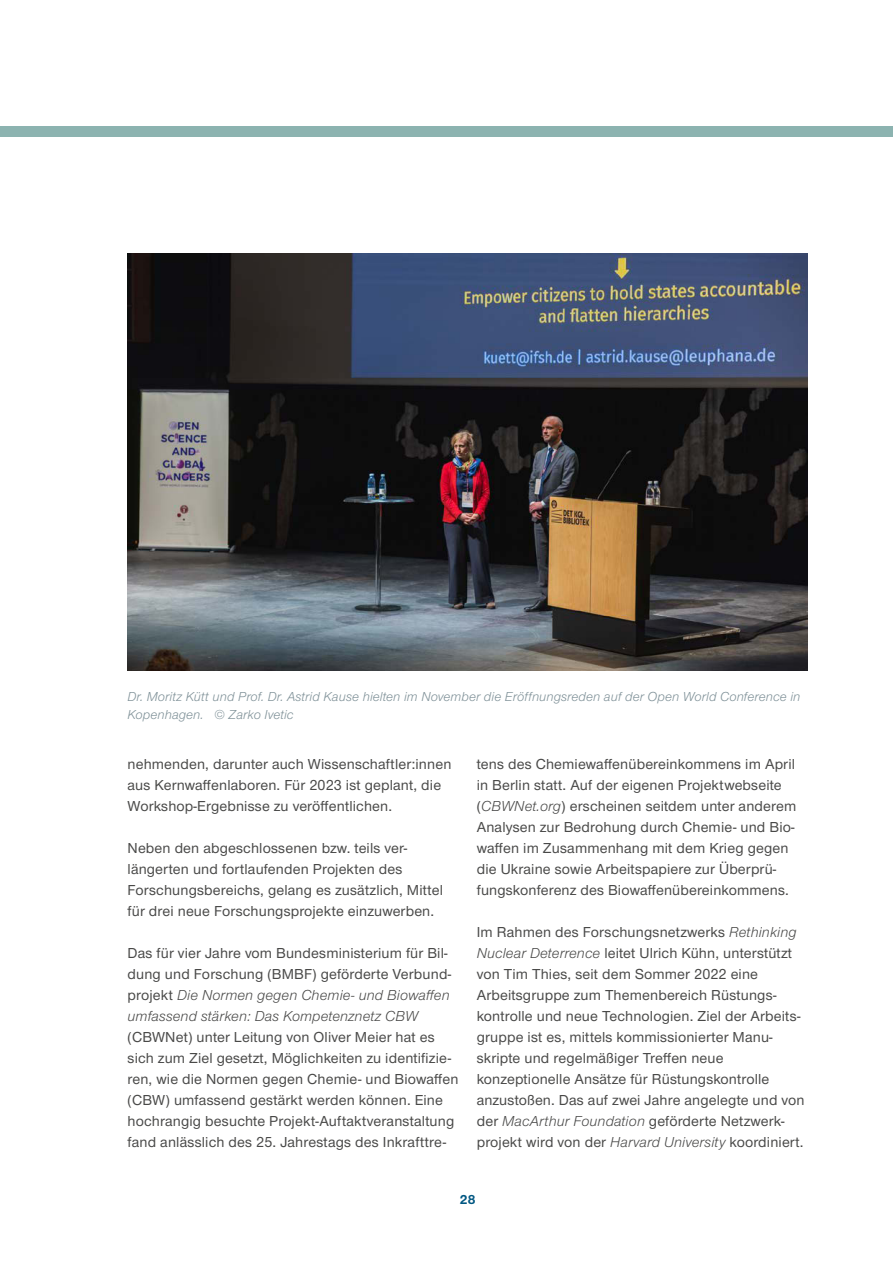
<style>
.page{position:relative;width:893px;height:1263px;background:#fff}
.page>*{position:absolute;margin:0;border:0;box-sizing:border-box;transform-origin:0 0}
.JB_Fließtext__zweispaltig__mit_Abstand{font:500 15px/21px "Nimbus San Nov";letter-spacing:.01em;color:#494948}
.JB_Bildunterschrift{font:italic 13.5px/18px "Nimbus San Nov";letter-spacing:.01em;color:#7e9097}
.t1{font:700 13.5px "Nimbus San Nov";color:#005782}
.s1{font-weight:400;font-style:italic}
</style>
<div class="page">
<div style="left:0;top:127px;width:893px;height:10px;background:#8cb3b0"></div>
<img style="left:128px;top:253px;width:680px;height:417px">
<p class="JB_Bildunterschrift" style="left:128px;top:687px;width:674px">Dr. Moritz Kütt und Prof. Dr. Astrid Kause hielten im November die Eröffnungsreden auf der Open World Conference in<br>Kopenhagen. © Zarko Ivetic</p>
<p class="JB_Fließtext__zweispaltig__mit_Abstand" style="left:128px;top:753px;width:325px">nehmenden, darunter auch Wissenschaftler:innen aus Kernwaffenlaboren. Für 2023 ist geplant, die<br>Workshop-Ergebnisse zu veröffentlichen.</p>
<p class="JB_Fließtext__zweispaltig__mit_Abstand" style="left:128px;top:837px;width:317px">Neben den abgeschlossenen bzw. teils ver&shy;längerten und fortlaufenden Projekten des Forschungsbereichs, gelang es zusätzlich, Mittel für drei neue Forschungsprojekte einzuwerben.</p>
<p class="JB_Fließtext__zweispaltig__mit_Abstand" style="left:128px;top:942px;width:332px">Das für vier Jahre vom Bundesministerium für Bil&shy;dung und Forschung (BMBF) geförderte Verbund&shy;projekt <span class="s1">Die Normen gegen Chemie- und Biowaffen umfassend stärken: Das Kompetenznetz CBW </span>(CBWNet) unter Leitung von Oliver Meier hat es sich zum Ziel gesetzt, Möglichkeiten zu identifizie&shy;ren, wie die Normen gegen Chemie- und Biowaffen (CBW) umfassend gestärkt werden können. Eine hochrangig besuchte Projekt-Auftaktveranstaltung fand anlässlich des 25. Jahrestags des Inkrafttre-</p>
<p class="JB_Fließtext__zweispaltig__mit_Abstand" style="left:477px;top:753px;width:321px">tens des Chemiewaffenübereinkommens im April in Berlin statt. Auf der eigenen Projektwebseite (<span class="s1">CBWNet.org</span>) erscheinen seitdem unter anderem Analysen zur Bedrohung durch Chemie- und Bio&shy;waffen im Zusammenhang mit dem Krieg gegen die Ukraine sowie Arbeitspapiere zur Überprü&shy;fungskonferenz des Biowaffenübereinkommens.</p>
<p class="JB_Fließtext__zweispaltig__mit_Abstand" style="left:477px;top:921px;width:329px">Im Rahmen des Forschungsnetzwerks <span class="s1">Rethinking Nuclear Deterrence</span> leitet Ulrich Kühn, unterstützt von Tim Thies, seit dem Sommer 2022 eine Arbeitsgruppe zum Themenbereich Rüstungs&shy;kontrolle und neue Technologien. Ziel der Arbeits&shy;gruppe ist es, mittels kommissionierter Manu&shy;skripte und regelmäßiger Treffen neue konzeptionelle Ansätze für Rüstungskontrolle anzustoßen. Das auf zwei Jahre angelegte und von der <span class="s1">MacArthur Foundation</span> geförderte Netzwerk&shy;projekt wird von der <span class="s1">Harvard University</span> koordiniert.</p>
<p class="t1" style="left:460px;top:1190px;width:17px">28</p>
</div>
